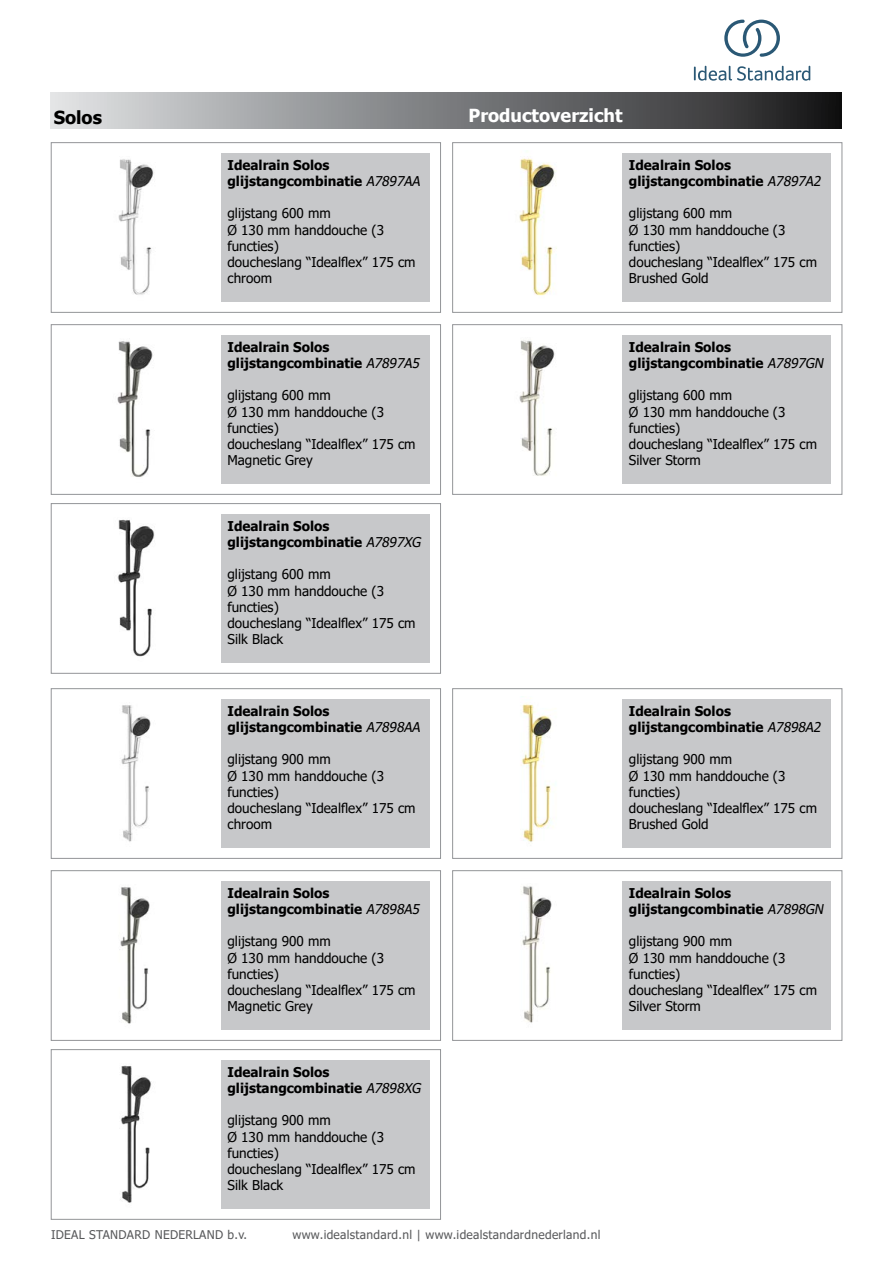
<style>
.page{position:relative;width:893px;height:1263px;background:#fff}
.page>*{position:absolute;margin:0;border:0;box-sizing:border-box;transform-origin:0 0}
.t1{font:700 18px "Tahoma";color:#fff}
.t2{font:700 18px "Tahoma";color:#000}
.t3{font:13.5px/16.2px "Tahoma";color:#000}
.t4{font:700 13.5px/16.2px "Tahoma";color:#000}
.t5{font:12px "Tahoma";letter-spacing:.025em;color:#58595b}
.s1{font-weight:400;font-style:italic}
</style>
<div class="page">
<div style="left:51px;top:92px;width:791px;height:37px;background:linear-gradient(to right,#dee1e3,#1a1a1b)"></div>
<div style="left:51px;top:142px;width:390px;height:171px;border:1px solid #939598"></div>
<div style="left:51px;top:324px;width:390px;height:171px;border:1px solid #939598"></div>
<img style="left:117px;top:341px;width:36px;height:136px">
<div style="left:221px;top:335px;width:209px;height:149px;background:#c7c8ca"></div>
<img style="left:118px;top:159px;width:36px;height:136px">
<div style="left:221px;top:153px;width:209px;height:149px;background:#c7c8ca"></div>
<div style="left:452px;top:324px;width:390px;height:171px;border:1px solid #939598"></div>
<img style="left:519px;top:340px;width:36px;height:136px">
<div style="left:622px;top:335px;width:209px;height:149px;background:#c7c8ca"></div>
<div style="left:452px;top:142px;width:390px;height:171px;border:1px solid #939598"></div>
<img style="left:519px;top:158px;width:38px;height:138px">
<div style="left:622px;top:153px;width:209px;height:149px;background:#c7c8ca"></div>
<div style="left:51px;top:503px;width:390px;height:170px;border:1px solid #939598"></div>
<img style="left:117px;top:519px;width:38px;height:138px">
<div style="left:221px;top:514px;width:209px;height:149px;background:#c7c8ca"></div>
<div style="left:51px;top:688px;width:390px;height:170px;border:1px solid #939598"></div>
<div style="left:51px;top:870px;width:390px;height:170px;border:1px solid #939598"></div>
<img style="left:119px;top:887px;width:31px;height:137px">
<div style="left:221px;top:881px;width:209px;height:149px;background:#c7c8ca"></div>
<img style="left:121px;top:705px;width:30px;height:137px">
<div style="left:221px;top:699px;width:209px;height:149px;background:#c7c8ca"></div>
<div style="left:452px;top:870px;width:390px;height:170px;border:1px solid #939598"></div>
<img style="left:521px;top:886px;width:31px;height:137px">
<div style="left:622px;top:881px;width:209px;height:149px;background:#c7c8ca"></div>
<div style="left:452px;top:688px;width:390px;height:170px;border:1px solid #939598"></div>
<img style="left:521px;top:703px;width:31px;height:139px">
<div style="left:622px;top:699px;width:209px;height:149px;background:#c7c8ca"></div>
<div style="left:51px;top:1049px;width:390px;height:170px;border:1px solid #939598"></div>
<img style="left:120px;top:1065px;width:32px;height:138px">
<div style="left:221px;top:1060px;width:209px;height:149px;background:#c7c8ca"></div>
<svg style="left:694px;top:66px;width:116px;height:15px"></svg>
<svg style="left:724px;top:20px;width:56px;height:37px"></svg>
<h1 class="t2" style="left:54px;top:105px;width:50px">Solos</h1>
<p class="t4" style="left:227px;top:157px;width:197px">Idealrain Solos glijstangcombinatie <span class="s1">A7897AA</span></p>
<p class="t3" style="left:227px;top:206px;width:190px">glijstang 600 mm<br>Ø 130 mm handdouche (3 functies)<br>doucheslang “Idealflex” 175 cm chroom</p>
<p class="t4" style="left:227px;top:339px;width:197px">Idealrain Solos glijstangcombinatie <span class="s1">A7897A5</span></p>
<p class="t3" style="left:227px;top:388px;width:190px">glijstang 600 mm<br>Ø 130 mm handdouche (3 functies)<br>doucheslang “Idealflex” 175 cm<br>Magnetic Grey</p>
<p class="t4" style="left:227px;top:518px;width:198px">Idealrain Solos glijstangcombinatie <span class="s1">A7897XG</span></p>
<p class="t3" style="left:227px;top:567px;width:190px">glijstang 600 mm<br>Ø 130 mm handdouche (3 functies)<br>doucheslang “Idealflex” 175 cm<br>Silk Black</p>
<p class="t4" style="left:227px;top:703px;width:197px">Idealrain Solos glijstangcombinatie <span class="s1">A7898AA</span></p>
<p class="t3" style="left:227px;top:752px;width:190px">glijstang 900 mm<br>Ø 130 mm handdouche (3 functies)<br>doucheslang “Idealflex” 175 cm chroom</p>
<p class="t4" style="left:227px;top:885px;width:197px">Idealrain Solos glijstangcombinatie <span class="s1">A7898A5</span></p>
<p class="t3" style="left:227px;top:934px;width:190px">glijstang 900 mm<br>Ø 130 mm handdouche (3 functies)<br>doucheslang “Idealflex” 175 cm<br>Magnetic Grey</p>
<p class="t4" style="left:227px;top:1064px;width:198px">Idealrain Solos glijstangcombinatie <span class="s1">A7898XG</span></p>
<p class="t3" style="left:227px;top:1113px;width:190px">glijstang 900 mm<br>Ø 130 mm handdouche (3 functies)<br>doucheslang “Idealflex” 175 cm<br>Silk Black</p>
<h1 class="t1" style="left:469px;top:103px;width:155px">Productoverzicht</h1>
<p class="t4" style="left:629px;top:157px;width:197px">Idealrain Solos glijstangcombinatie <span class="s1">A7897A2</span></p>
<p class="t3" style="left:629px;top:206px;width:190px">glijstang 600 mm<br>Ø 130 mm handdouche (3 functies)<br>doucheslang “Idealflex” 175 cm<br>Brushed Gold</p>
<p class="t4" style="left:629px;top:339px;width:199px">Idealrain Solos glijstangcombinatie <span class="s1">A7897GN</span></p>
<p class="t3" style="left:629px;top:388px;width:190px">glijstang 600 mm<br>Ø 130 mm handdouche (3 functies)<br>doucheslang “Idealflex” 175 cm<br>Silver Storm</p>
<p class="t4" style="left:629px;top:703px;width:197px">Idealrain Solos glijstangcombinatie <span class="s1">A7898A2</span></p>
<p class="t3" style="left:629px;top:752px;width:190px">glijstang 900 mm<br>Ø 130 mm handdouche (3 functies)<br>doucheslang “Idealflex” 175 cm<br>Brushed Gold</p>
<p class="t4" style="left:629px;top:885px;width:199px">Idealrain Solos glijstangcombinatie <span class="s1">A7898GN</span></p>
<p class="t3" style="left:629px;top:934px;width:190px">glijstang 900 mm<br>Ø 130 mm handdouche (3 functies)<br>doucheslang “Idealflex” 175 cm<br>Silver Storm</p>
<p class="t5" style="left:51px;top:1227px;width:198px">IDEAL STANDARD NEDERLAND b.v.</p>
<p class="t5" style="left:292px;top:1227px;width:309px">www.idealstandard.nl | www.idealstandardnederland.nl</p>
</div>
